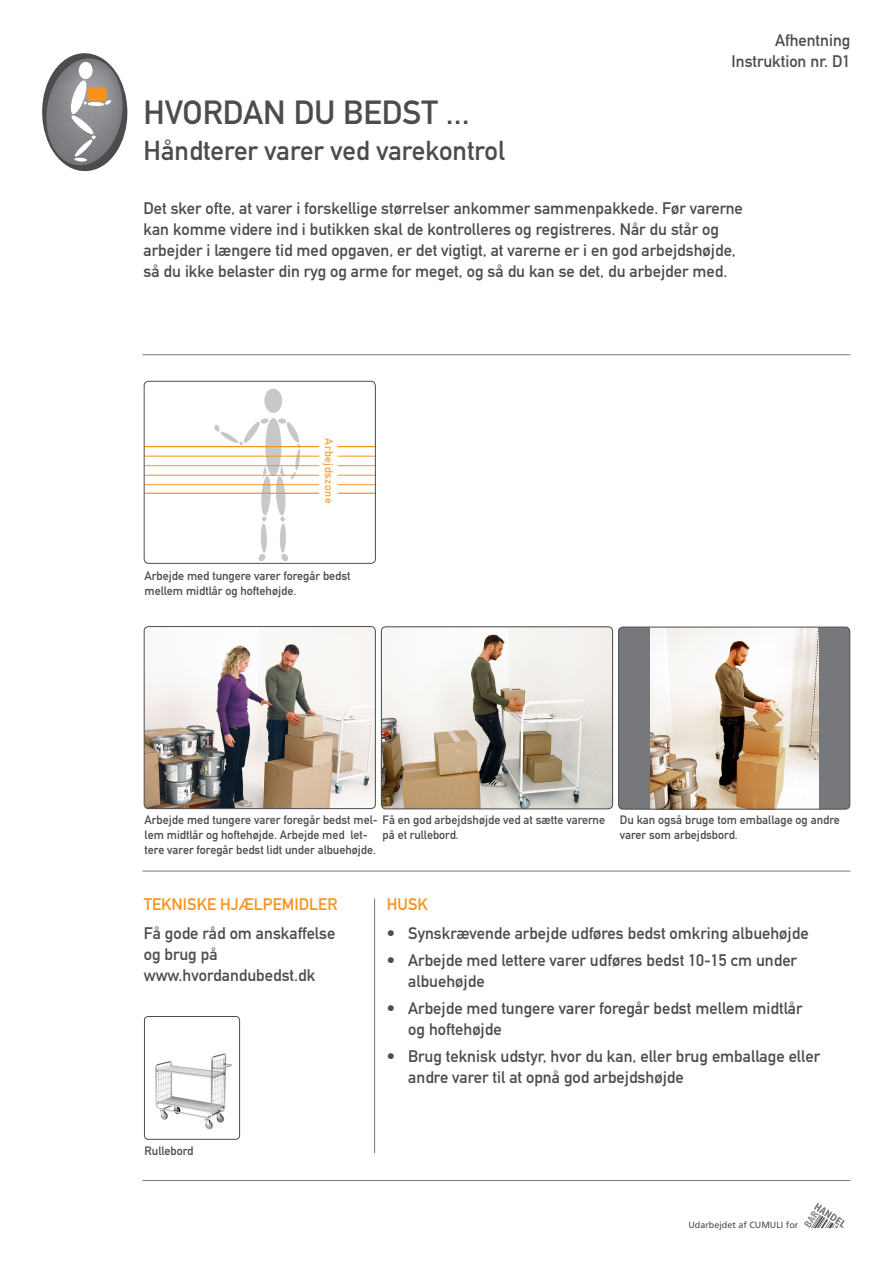
<style>
.page{position:relative;width:893px;height:1263px;background:#fff}
.page>*{position:absolute;margin:0;border:0;box-sizing:border-box;transform-origin:0 0}
.Hvordan_du{font:33px "DIN Mittelschrift";color:#4b4c4d}
.Underrubrik{font:27px "DIN Mittelschrift";color:#4b4c4d}
.Brød{font:16.5px/21px "DIN Mittelschrift";color:#4b4c4d}
.Bullits{font:16.5px/21px "DIN Mittelschrift";color:#4b4c4d}
.Kategori_og_nr{font:16.5px "DIN Mittelschrift";color:#4b4c4d}
.Mellem_blue{font:16.5px "DIN Mittelschrift";color:#f7931d}
.Mellem_orange{font:16.5px "DIN Mittelschrift";color:#f7931d}
.Billedtekst{font:12px/15px "DIN Mittelschrift";color:#4b4c4d}
.t1{font:11.1px "DIN Mittelschrift";letter-spacing:.05em;color:#f9a23e}
.Brød-2{font:9px "Frutiger";color:#4b4c4d}
</style>
<div class="page">
<hr style="left:142px;top:354px;width:708px;height:1px;background:#76787b">
<hr style="left:142px;top:871px;width:708px;height:1px;background:#76787b">
<hr style="left:142px;top:1180px;width:708px;height:1px;background:#76787b">
<hr style="left:374px;top:898px;width:1px;height:255px;background:#76787b">
<svg style="left:804px;top:1203px;width:41px;height:25px"></svg>
<svg style="left:281px;top:554px;width:7px;height:7px"></svg>
<div style="left:280px;top:523px;width:6px;height:30px;background:#c7c8ca;border-radius:50%"></div>
<div style="left:264px;top:388px;width:18px;height:25px;background:#c7c8ca;border-radius:50%"></div>
<hr style="left:144px;top:493px;width:175px;height:1px;background:#f7931d">
<hr style="left:144px;top:446px;width:175px;height:1px;background:#f7931d">
<hr style="left:338px;top:446px;width:37px;height:1px;background:#f7931d">
<hr style="left:144px;top:456px;width:175px;height:1px;background:#f7931d">
<hr style="left:338px;top:456px;width:37px;height:1px;background:#f7931d">
<hr style="left:144px;top:465px;width:175px;height:1px;background:#f7931d">
<hr style="left:338px;top:465px;width:37px;height:1px;background:#f7931d">
<hr style="left:144px;top:475px;width:175px;height:1px;background:#f7931d">
<hr style="left:338px;top:475px;width:37px;height:1px;background:#f7931d">
<hr style="left:144px;top:484px;width:175px;height:1px;background:#f7931d">
<hr style="left:338px;top:484px;width:37px;height:1px;background:#f7931d">
<hr style="left:338px;top:493px;width:37px;height:1px;background:#f7931d">
<svg style="left:258px;top:554px;width:8px;height:7px"></svg>
<div style="left:261px;top:523px;width:6px;height:30px;background:#c7c8ca;border-radius:50%"></div>
<svg style="left:214px;top:418px;width:87px;height:103px"></svg>
<div style="left:144px;top:381px;width:232px;height:183px;border:1px solid #4b4c4d;border-radius:4px"></div>
<img style="left:144px;top:627px;width:230px;height:182px">
<div style="left:144px;top:626px;width:232px;height:183px;border:1px solid #4b4c4d;border-radius:4px"></div>
<div style="left:619px;top:627px;width:231px;height:182px;background:#76787b;border-radius:4px"></div>
<img style="left:650px;top:629px;width:168px;height:178px">
<div style="left:618px;top:627px;width:232px;height:182px;border:1px solid #4b4c4d;border-radius:4px"></div>
<img style="left:381px;top:628px;width:232px;height:181px">
<div style="left:381px;top:626px;width:232px;height:183px;border:1px solid #4b4c4d;border-radius:4px"></div>
<img style="left:155px;top:1053px;width:84px;height:86px">
<div style="left:144px;top:1016px;width:96px;height:123px;border:1px solid #4b4c4d;border-radius:4px"></div>
<div style="left:42px;top:53px;width:86px;height:118px;border:10px solid #4b4c4d;border-radius:50%"></div>
<svg style="left:46px;top:58px;width:77px;height:107px"></svg>
<div style="left:87px;top:87px;width:20px;height:14px;background:#f7931d;border-radius:3px"></div>
<p class="Hvordan_du" style="left:144px;top:93px;width:328px">HVORDAN DU BEDST ...</p>
<p class="Underrubrik" style="left:144px;top:134px;width:363px">Håndterer varer ved varekontrol</p>
<p class="Kategori_og_nr" style="left:775px;top:31px;width:77px">Afhentning</p>
<p class="Kategori_og_nr" style="left:732px;top:52px;width:120px">Instruktion nr. D1</p>
<p class="Brød" style="left:144px;top:198px;width:601px">Det sker ofte, at varer i forskellige størrelser ankommer sammenpakkede. Før varerne kan komme videre ind i butikken skal de kontrolleres og registreres. Når du står og arbejder i længere tid med opgaven, er det vigtigt, at varerne er i en god arbejdshøjde, så du ikke belaster din ryg og arme for meget, og så du kan se det, du arbejder med.</p>
<p class="t1" style="left:336px;top:438px;width:67px;rotate:90deg">Arbejdszone</p>
<p class="Billedtekst" style="left:145px;top:568px;width:207px">Arbejde med tungere varer foregår bedst mellem midtlår og hoftehøjde.</p>
<p class="Billedtekst" style="left:145px;top:813px;width:462px">Arbejde med tungere varer foregår bedst mel- Få en god arbejdshøjde ved at sætte varerne lem midtlår og hoftehøjde. Arbejde med let-<br>tere varer foregår bedst lidt under albuehøjde.</p>
<p class="Billedtekst" style="left:383px;top:828px;width:78px">på et rullebord.</p>
<p class="Billedtekst" style="left:620px;top:813px;width:222px">Du kan også bruge tom emballage og andre varer som arbejdsbord.</p>
<p class="Mellem_blue" style="left:144px;top:895px;width:195px">TEKNISKE HJÆLPEMIDLER</p>
<p class="Brød" style="left:144px;top:923px;width:193px">Få gode råd om anskaffelse og brug på www.hvordandubedst.dk</p>
<p class="Billedtekst" style="left:145px;top:1144px;width:50px">Rullebord</p>
<p class="Mellem_orange" style="left:387px;top:895px;width:42px">HUSK</p>
<p class="Bullits" style="left:387px;top:923px;width:423px">• Synskrævende arbejde udføres bedst omkring albuehøjde</p>
<p class="Bullits" style="left:408px;top:950px;width:390px;text-indent:-21px">• Arbejde med lettere varer udføres bedst 10-15 cm under albuehøjde</p>
<p class="Bullits" style="left:408px;top:998px;width:396px;text-indent:-21px">• Arbejde med tungere varer foregår bedst mellem midtlår og hoftehøjde</p>
<p class="Bullits" style="left:408px;top:1046px;width:413px;text-indent:-21px">• Brug teknisk udstyr, hvor du kan, eller brug emballage eller andre varer til at opnå god arbejdshøjde</p>
<p class="Brød-2" style="left:688px;top:1220px;width:112px">Udarbejdet af CUMULI for</p>
</div>
